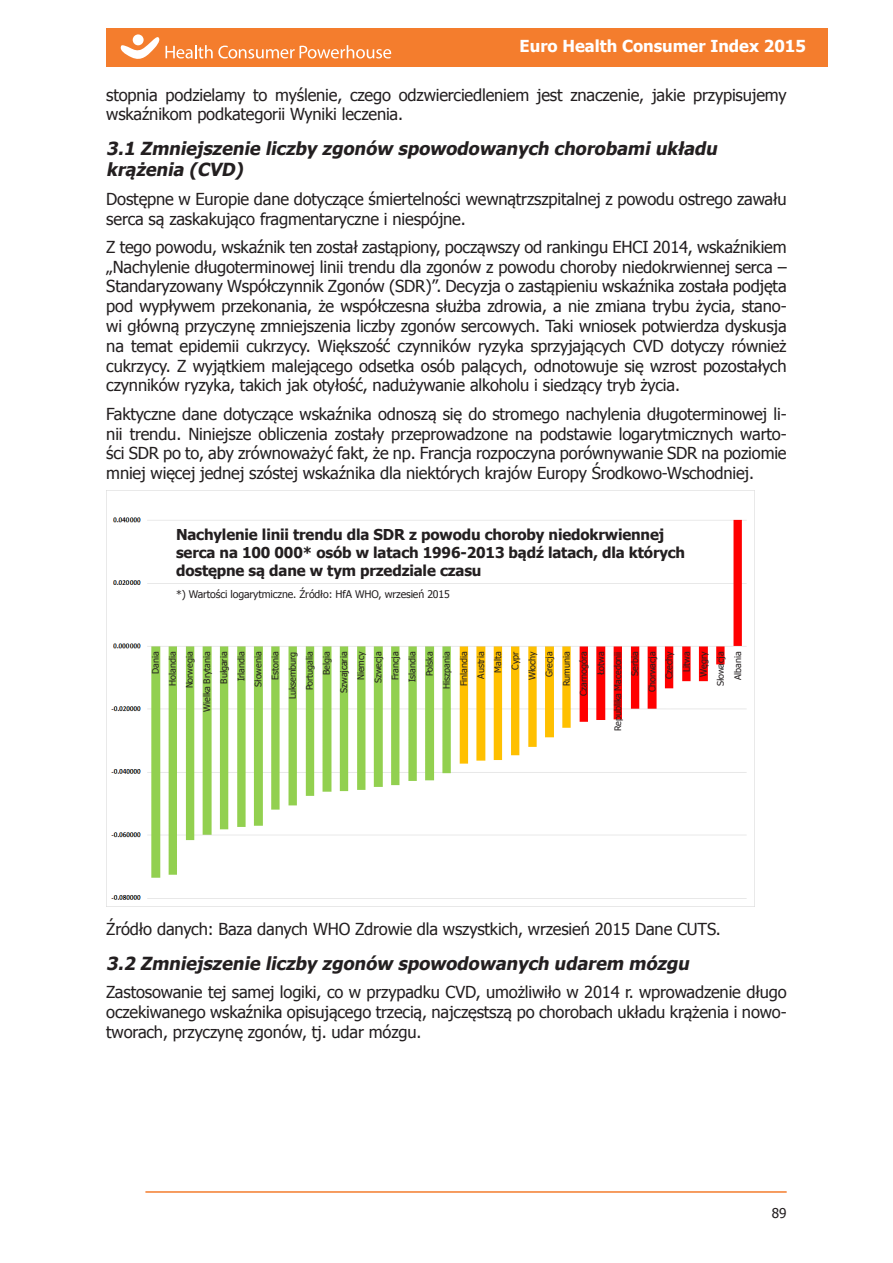
<style>
.page{position:relative;width:893px;height:1263px;background:#fff}
.page>*{position:absolute;margin:0;border:0;box-sizing:border-box;transform-origin:0 0}
.podtytuly_podtytulow{font:italic 700 18px/21.6px "Tahoma";color:#231f20}
.zwykly_tekst{font:16.5px/19.8px "Tahoma";letter-spacing:-.01em;color:#231f20;text-align:justify}
.t1{font:700 16.5px "Tahoma";color:#fff}
.t2{font:700 15px/18px "Tahoma";letter-spacing:-.01em;color:#231f20}
.t3{font:13.5px "Tahoma";color:#231f20}
.t4{font:10.5px "Tahoma";letter-spacing:-.01em;color:#231f20}
.t5{font:9px/17.1px "Tahoma";letter-spacing:-.01em;color:#231f20;text-align:right}
</style>
<div class="page">
<div style="left:106px;top:28px;width:722px;height:39px;background:#f47d2d"></div>
<svg style="left:133px;top:34px;width:11px;height:11px"></svg>
<svg style="left:120px;top:37px;width:271px;height:22px"></svg>
<hr style="left:145px;top:1191px;width:642px;height:2px;background:#f47d2d">
<img style="left:106px;top:491px;width:649px;height:416px">
<div style="left:176px;top:522px;width:517px;height:60px;background:#fff"></div>
<div style="left:176px;top:585px;width:393px;height:18px;background:#fff"></div>
<p class="t1" style="left:520px;top:35px;width:288px">Euro Health Consumer Index 2015</p>
<p class="zwykly_tekst" style="left:106px;top:84px;width:682px">stopnia podzielamy to myślenie, czego odzwierciedleniem jest znaczenie, jakie przypisujemy wskaźnikom podkategorii Wyniki leczenia.</p>
<p class="podtytuly_podtytulow" style="left:106px;top:136px;width:616px">3.1 Zmniejszenie liczby zgonów spowodowanych chorobami układu krążenia (CVD)</p>
<p class="zwykly_tekst" style="left:106px;top:188px;width:682px">Dostępne w Europie dane dotyczące śmiertelności wewnątrzszpitalnej z powodu ostrego zawału serca są zaskakująco fragmentaryczne i niespójne.</p>
<p class="zwykly_tekst" style="left:106px;top:236px;width:682px">Z tego powodu, wskaźnik ten został zastąpiony, począwszy od rankingu EHCI 2014, wskaźnikiem „Nachylenie długoterminowej linii trendu dla zgonów z powodu choroby niedokrwiennej serca – Standaryzowany Współczynnik Zgonów (SDR)”. Decyzja o zastąpieniu wskaźnika została podjęta pod wypływem przekonania, że współczesna służba zdrowia, a nie zmiana trybu życia, stano&shy;wi główną przyczynę zmniejszenia liczby zgonów sercowych. Taki wniosek potwierdza dyskusja na temat epidemii cukrzycy. Większość czynników ryzyka sprzyjających CVD dotyczy również cukrzycy. Z wyjątkiem malejącego odsetka osób palących, odnotowuje się wzrost pozostałych czynników ryzyka, takich jak otyłość, nadużywanie alkoholu i siedzący tryb życia.</p>
<p class="zwykly_tekst" style="left:106px;top:403px;width:682px">Faktyczne dane dotyczące wskaźnika odnoszą się do stromego nachylenia długoterminowej li&shy;nii trendu. Niniejsze obliczenia zostały przeprowadzone na podstawie logarytmicznych warto&shy;ści SDR po to, aby zrównoważyć fakt, że np. Francja rozpoczyna porównywanie SDR na poziomie mniej więcej jednej szóstej wskaźnika dla niektórych krajów Europy Środkowo-Wschodniej.</p>
<p class="t2" style="left:176px;top:524px;width:511px">Nachylenie linii trendu dla SDR z powodu choroby niedokrwiennej serca na 100 000* osób w latach 1996-2013 bądź latach, dla których dostępne są dane w tym przedziale czasu</p>
<p class="t4" style="left:176px;top:587px;width:275px">*) Wartości logarytmiczne. Źródło: HfA WHO, wrzesień 2015</p>
<p class="t5" style="left:146px;top:731px;width:81px;rotate:-90deg">Dania<br>Holandia<br>Norwegia<br>Wielka Brytania<br>Bułgaria<br>Irlandia<br>Słowenia<br>Estonia<br>Luksemburg<br>Portugalia<br>Belgia<br>Szwajcaria<br>Niemcy<br>Szwecja<br>Francja<br>Islandia<br>Polska<br>Hiszpania<br>Finlandia<br>Austria<br>Malta<br>Cypr<br>Włochy<br>Grecja<br>Rumunia<br>Czarnogóra<br>Łotwa<br>Republika Macedonii<br>Serbia<br>Chorwacja<br>Czechy<br>Litwa<br>Węgry<br>Słowacja<br>Albania</p>
<p class="zwykly_tekst" style="left:106px;top:918px;width:616px">Źródło danych: Baza danych WHO Zdrowie dla wszystkich, wrzesień 2015 Dane CUTS.</p>
<p class="podtytuly_podtytulow" style="left:106px;top:951px;width:588px">3.2 Zmniejszenie liczby zgonów spowodowanych udarem mózgu</p>
<p class="zwykly_tekst" style="left:106px;top:981px;width:682px">Zastosowanie tej samej logiki, co w przypadku CVD, umożliwiło w 2014 r. wprowadzenie długo oczekiwanego wskaźnika opisującego trzecią, najczęstszą po chorobach układu krążenia i nowo&shy;tworach, przyczynę zgonów, tj. udar mózgu.</p>
<p class="t3" style="left:772px;top:1204px;width:16px">89</p>
</div>
